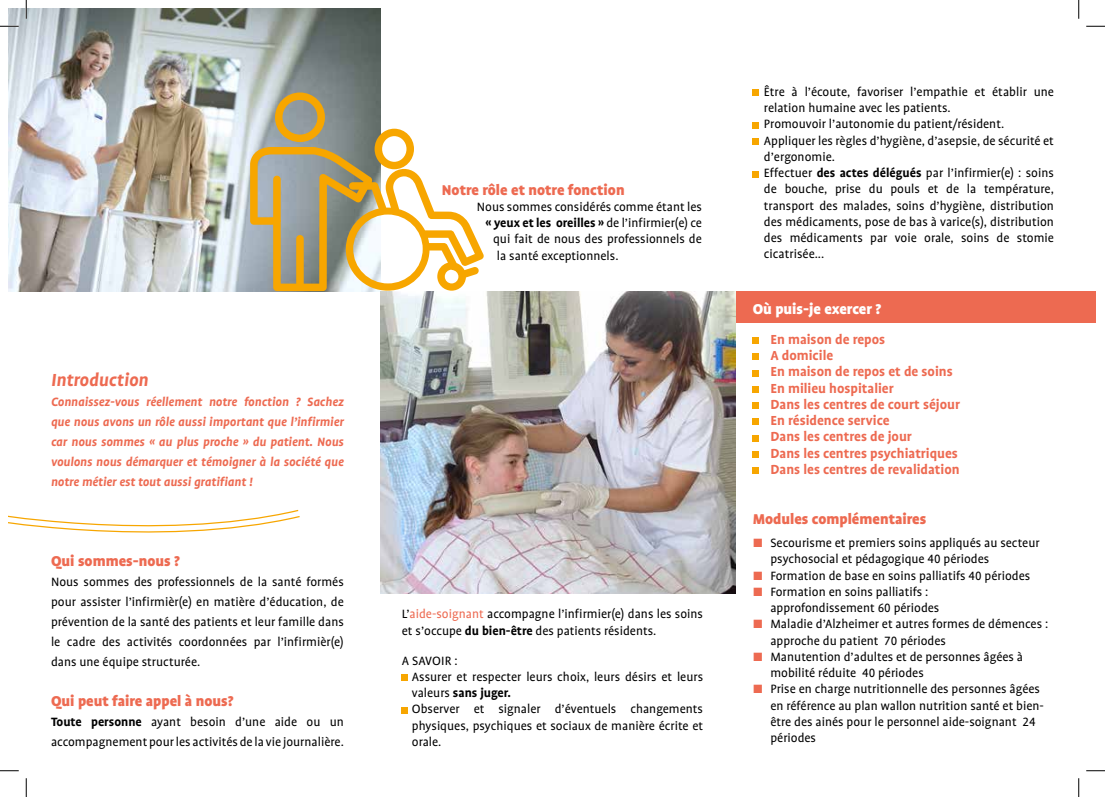
<style>
.page{position:relative;width:1105px;height:797px;background:#fff}
.page>*{position:absolute;margin:0;border:0;box-sizing:border-box;transform-origin:0 0}
.t1{font:italic 700 20px "Profile OT";color:#ed6a51}
.t2{font:900 16.25px "Profile OT";color:#ed6a51}
.t3{font:900 16.25px "Profile OT";color:#fff}
.t4{font:700 15px/16.2px "Profile OT";color:#ed6a51}
.t5{font:13.75px/16.2px "Profile OT";color:#000}
.t6{font:italic 700 13.75px/20px "Profile OT";color:#ed6a51;text-align:justify}
.t7{font:700 13.75px "Profile OT";color:#000}
.s1{font-weight:700}
.s2{font-weight:400}
.s3{color:#ed6a51}
</style>
<div class="page">
<img style="left:9px;top:9px;width:372px;height:282px">
<div style="left:735px;top:291px;width:361px;height:32px;background:#ed6a51"></div>
<img style="left:381px;top:291px;width:354px;height:302px">
<svg style="left:250px;top:92px;width:234px;height:199px"></svg>
<div style="left:753px;top:337px;width:6px;height:7px;background:#f7a600"></div>
<svg style="left:753px;top:354px;width:6px;height:6px"></svg>
<svg style="left:753px;top:370px;width:6px;height:6px"></svg>
<svg style="left:753px;top:386px;width:6px;height:6px"></svg>
<div style="left:753px;top:402px;width:6px;height:7px;background:#f7a600"></div>
<svg style="left:753px;top:419px;width:6px;height:6px"></svg>
<svg style="left:753px;top:435px;width:6px;height:6px"></svg>
<svg style="left:753px;top:451px;width:6px;height:6px"></svg>
<div style="left:753px;top:467px;width:6px;height:7px;background:#f7a600"></div>
<svg style="left:753px;top:90px;width:6px;height:6px"></svg>
<svg style="left:753px;top:122px;width:6px;height:6px"></svg>
<div style="left:753px;top:138px;width:6px;height:7px;background:#f7a600"></div>
<svg style="left:753px;top:171px;width:6px;height:6px"></svg>
<svg style="left:9px;top:509px;width:291px;height:24px"></svg>
<div style="left:402px;top:674px;width:6px;height:7px;background:#f7a600"></div>
<svg style="left:402px;top:707px;width:6px;height:6px"></svg>
<svg style="left:0;top:25px;width:19px;height:2px"></svg>
<svg style="left:1086px;top:25px;width:19px;height:2px"></svg>
<svg style="left:0;top:770px;width:19px;height:1px"></svg>
<svg style="left:1086px;top:770px;width:19px;height:1px"></svg>
<svg style="left:25px;top:0;width:2px;height:19px"></svg>
<svg style="left:25px;top:778px;width:2px;height:19px"></svg>
<svg style="left:1078px;top:0;width:1px;height:19px"></svg>
<svg style="left:1078px;top:778px;width:1px;height:19px"></svg>
<h1 class="t1" style="left:51px;top:368px;width:99px">Introduction</h1>
<p class="t6" style="left:51px;top:392px;width:294px">Connaissez-vous réellement notre fonction ? Sachez que nous avons un rôle aussi important que l’infirmier car nous sommes « au plus proche » du patient. Nous voulons nous démarquer et témoigner à la société que notre métier est tout aussi gratifiant !</p>
<p class="t2" style="left:51px;top:551px;width:130px">Qui sommes-nous ?</p>
<p class="t5" style="left:51px;top:572px;width:294px;line-height:20px;text-align:justify">Nous sommes des professionnels de la santé formés pour assister l’infirmièr(e) en matière d’éducation, de prévention de la santé des patients et leur famille dans le cadre des activités coordonnées par l’infirmièr(e) dans une équipe structurée.</p>
<p class="t2" style="left:51px;top:691px;width:184px">Qui peut faire appel à nous?</p>
<p class="t5" style="left:51px;top:712px;width:294px;line-height:20px"><span class="s1">Toute personne</span> ayant besoin d’une aide ou un accompagnement pour les activités de la vie journalière.</p>
<p class="t2" style="left:442px;top:180px;width:184px">Notre rôle et notre fonction</p>
<p class="t5" style="left:477px;top:199px;width:226px">Nous sommes considérés comme étant les</p>
<p class="t7" style="left:486px;top:215px;width:218px">« yeux et les oreilles » <span class="s2">de l’infirmier(e) ce</span></p>
<p class="t5" style="left:493px;top:231px;width:210px">qui fait de nous des professionnels de</p>
<p class="t5" style="left:497px;top:248px;width:123px">la santé exceptionnels.</p>
<p class="t5" style="left:402px;top:606px;width:303px">L’<span class="s3">aide-soignant</span> accompagne l’infirmier(e) dans les soins et s’occupe <span class="s1">du bien-être</span> des patients résidents.</p>
<p class="t5" style="left:412px;top:652px;width:293px;text-indent:-10px">A SAVOIR :<br>Assurer et respecter leurs choix, leurs désirs et leurs valeurs <span class="s1">sans juger.<br></span>Observer et signaler d’éventuels changements physiques, psychiques et sociaux de manière écrite et orale.</p>
<p class="t5" style="left:764px;top:84px;width:291px">Être à l’écoute, favoriser l’empathie et établir une relation humaine avec les patients.<br>Promouvoir l’autonomie du patient/résident.<br>Appliquer les règles d’hygiène, d’asepsie, de sécurité et d’ergonomie.<br>Effectuer <span class="s1">des actes délégués</span> par l’infirmier(e) : soins de bouche, prise du pouls et de la température, transport des malades, soins d’hygiène, distribution des médicaments, pose de bas à varice(s), distribution des médicaments par voie orale, soins de stomie cicatrisée...</p>
<p class="t3" style="left:753px;top:300px;width:130px">Où puis-je exercer ?</p>
<p class="t4" style="left:770px;top:331px;width:191px">En maison de repos<br>A domicile<br>En maison de repos et de soins<br>En milieu hospitalier<br>Dans les centres de court séjour<br>En résidence service<br>Dans les centres de jour<br>Dans les centres psychiatriques<br>Dans les centres de revalidation</p>
<p class="t2" style="left:753px;top:509px;width:175px">Modules complémentaires</p>
<p class="t5" style="left:770px;top:535px;width:271px;text-indent:-18px"><span class="s3">▪</span> Secourisme et premiers soins appliqués au secteur psychosocial et pédagogique 40 périodes</p>
<p class="t5" style="left:753px;top:567px;width:279px"><span class="s3">▪</span> Formation de base en soins palliatifs 40 périodes</p>
<p class="t5" style="left:770px;top:584px;width:170px;text-indent:-18px"><span class="s3">▪</span> Formation en soins palliatifs : approfondissement 60 périodes</p>
<p class="t5" style="left:770px;top:616px;width:279px;text-indent:-18px"><span class="s3">▪</span> Maladie d’Alzheimer et autres formes de démences : approche du patient 70 périodes</p>
<p class="t5" style="left:770px;top:649px;width:254px;text-indent:-18px"><span class="s3">▪</span> Manutention d’adultes et de personnes âgées à mobilité réduite 40 périodes</p>
<p class="t5" style="left:770px;top:681px;width:275px;text-indent:-18px"><span class="s3">▪</span> Prise en charge nutritionnelle des personnes âgées en référence au plan wallon nutrition santé et bien&shy;être des ainés pour le personnel aide-soignant 24 périodes</p>
</div>
